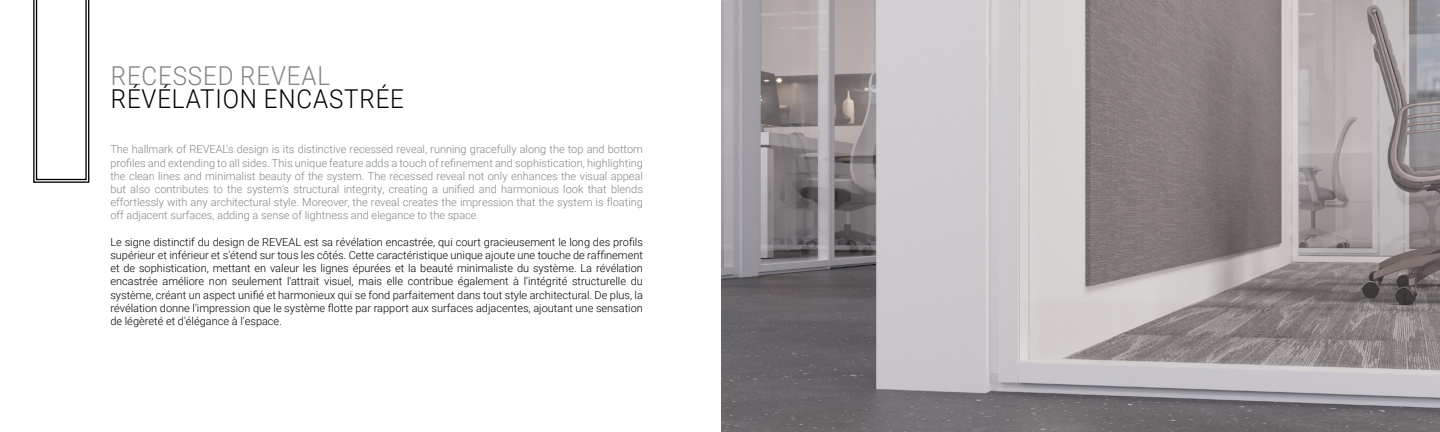
<style>
.page{position:relative;width:1440px;height:432px;background:#fff}
.page>*{position:absolute;margin:0;border:0;box-sizing:border-box;transform-origin:0 0}
.t1{font:300 26px "Roboto";letter-spacing:.035em;color:#000;scale:.93 1}
.t2{font:300 26px "Roboto";letter-spacing:.035em;color:#808587;scale:.93 1}
.t3{font:300 11px/13.2px "Roboto";color:#000;text-align:justify}
.t4{font:300 11px/13.2px "Roboto";color:#808587;text-align:justify}
</style>
<div class="page">
<svg style="left:33px;top:0;width:57px;height:183px"></svg>
<img style="left:722px;top:0;width:718px;height:432px">
<h1 class="t2" style="left:111px;top:57px;width:237px">RECESSED REVEAL</h1>
<h1 class="t1" style="left:111px;top:80px;width:317px">RÉVÉLATION ENCASTRÉE</h1>
<p class="t4" style="left:110px;top:142px;width:534px">The hallmark of REVEAL's design is its distinctive recessed reveal, running gracefully along the top and bottom profiles and extending to all sides. This unique feature adds a touch of refinement and sophistication, highlighting the clean lines and minimalist beauty of the system. The recessed reveal not only enhances the visual appeal but also contributes to the system's structural integrity, creating a unified and harmonious look that blends effortlessly with any architectural style. Moreover, the reveal creates the impression that the system is floating off adjacent surfaces, adding a sense of lightness and elegance to the space.</p>
<p class="t3" style="left:110px;top:235px;width:534px">Le signe distinctif du design de REVEAL est sa révélation encastrée, qui court gracieusement le long des profils supérieur et inférieur et s'étend sur tous les côtés. Cette caractéristique unique ajoute une touche de raffinement et de sophistication, mettant en valeur les lignes épurées et la beauté minimaliste du système. La révélation encastrée améliore non seulement l'attrait visuel, mais elle contribue également à l'intégrité structurelle du système, créant un aspect unifié et harmonieux qui se fond parfaitement dans tout style architectural. De plus, la révélation donne l'impression que le système flotte par rapport aux surfaces adjacentes, ajoutant une sensation de légèreté et d'élégance à l'espace.</p>
</div>
